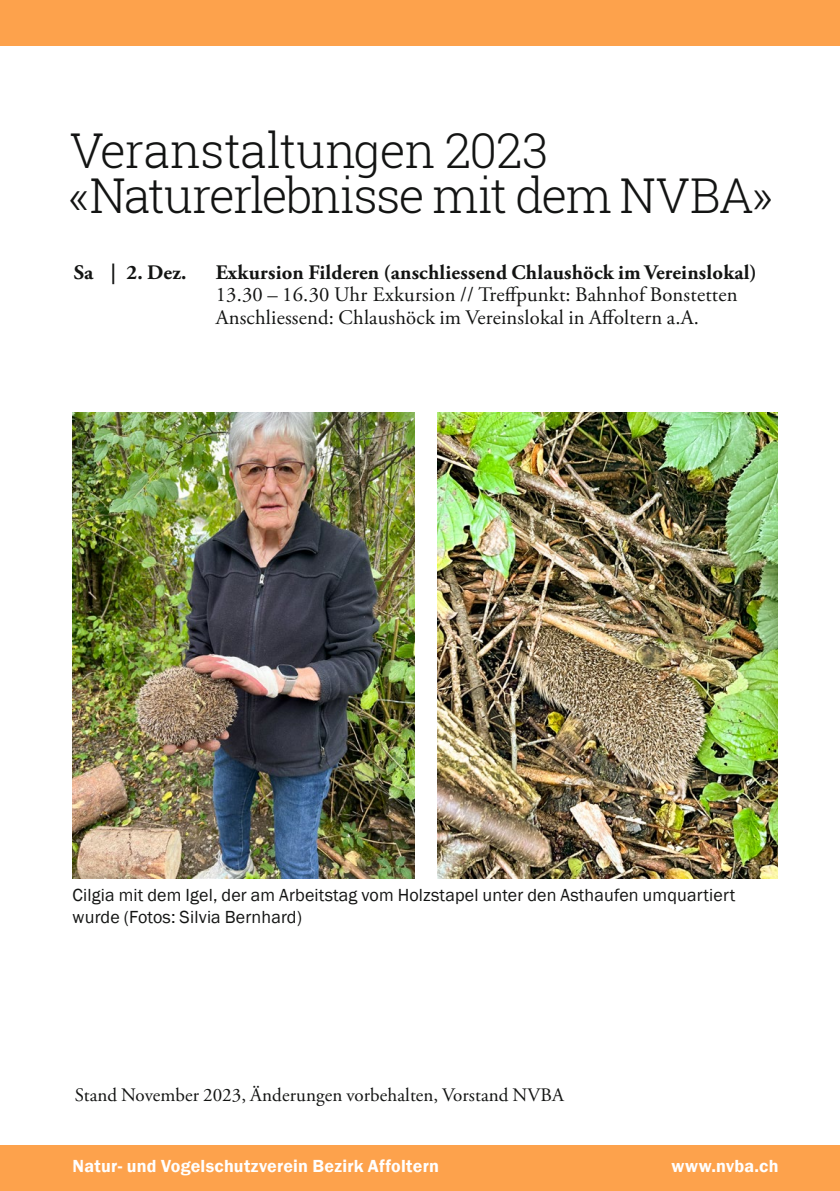
<style>
.page{position:relative;width:840px;height:1191px;background:#fff}
.page>*{position:absolute;margin:0;border:0;box-sizing:border-box;transform-origin:0 0}
.Body___Titel_Artikel{font:300 48px/44.4px "Roboto Slab";letter-spacing:-.025em;color:#131413}
.Veranstaltungen___Titel{font:700 20.6px "Adobe Garamond Pro";letter-spacing:.01em;color:#131413}
.Veranstaltungen___Titel-2{font:20.6px "Adobe Garamond Pro";letter-spacing:.01em;color:#131413}
.Veranstaltungen___Text{font:20.6px "Adobe Garamond Pro";letter-spacing:.01em;color:#131413}
.Veranstaltungen___Zusatztext{font:19px "Adobe Garamond Pro";letter-spacing:.005em;color:#131413}
.Abbildung___Legende_linksbündig{font:18px/22.2px "Franklin Gothic";letter-spacing:.01em;color:#131413}
.t1{font:600 18px "Franklin Gothic";letter-spacing:.01em;color:#fff}
</style>
<div class="page">
<img style="left:73px;top:412px;width:341px;height:467px">
<img style="left:437px;top:412px;width:340px;height:467px">
<div style="left:0;top:1145px;width:839px;height:46px;background:#fda24c"></div>
<div style="left:0;top:0;width:839px;height:45px;background:#fda24c"></div>
<p class="Body___Titel_Artikel" style="left:68px;top:127px;width:706px">Veranstaltungen 2023 «Naturerlebnisse mit dem NVBA»</p>
<p class="Veranstaltungen___Titel" style="left:74px;top:261px;width:114px">Sa | 2. Dez.</p>
<p class="Veranstaltungen___Titel" style="left:215px;top:261px;width:542px">Exkursion Filderen (anschliessend Chlaushöck im Vereinslokal)</p>
<p class="Veranstaltungen___Titel-2" style="left:215px;top:282px;width:523px">13.30 – 16.30 Uhr Exkursion // Treffpunkt: Bahnhof Bonstetten</p>
<p class="Veranstaltungen___Text" style="left:215px;top:305px;width:484px">Anschliessend: Chlaushöck im Vereinslokal in Affoltern a.A.</p>
<p class="Abbildung___Legende_linksbündig" style="left:73px;top:884px;width:663px">Cilgia mit dem Igel, der am Arbeitstag vom Holzstapel unter den Asthaufen umquartiert wurde (Fotos: Silvia Bernhard)</p>
<p class="Veranstaltungen___Zusatztext" style="left:75px;top:1083px;width:490px">Stand November 2023, Änderungen vorbehalten, Vorstand NVBA</p>
<p class="t1" style="left:73px;top:1155px;width:367px">Natur- und Vogelschutzverein Bezirk Affoltern</p>
<p class="t1" style="left:671px;top:1155px;width:108px">www.nvba.ch</p>
</div>
